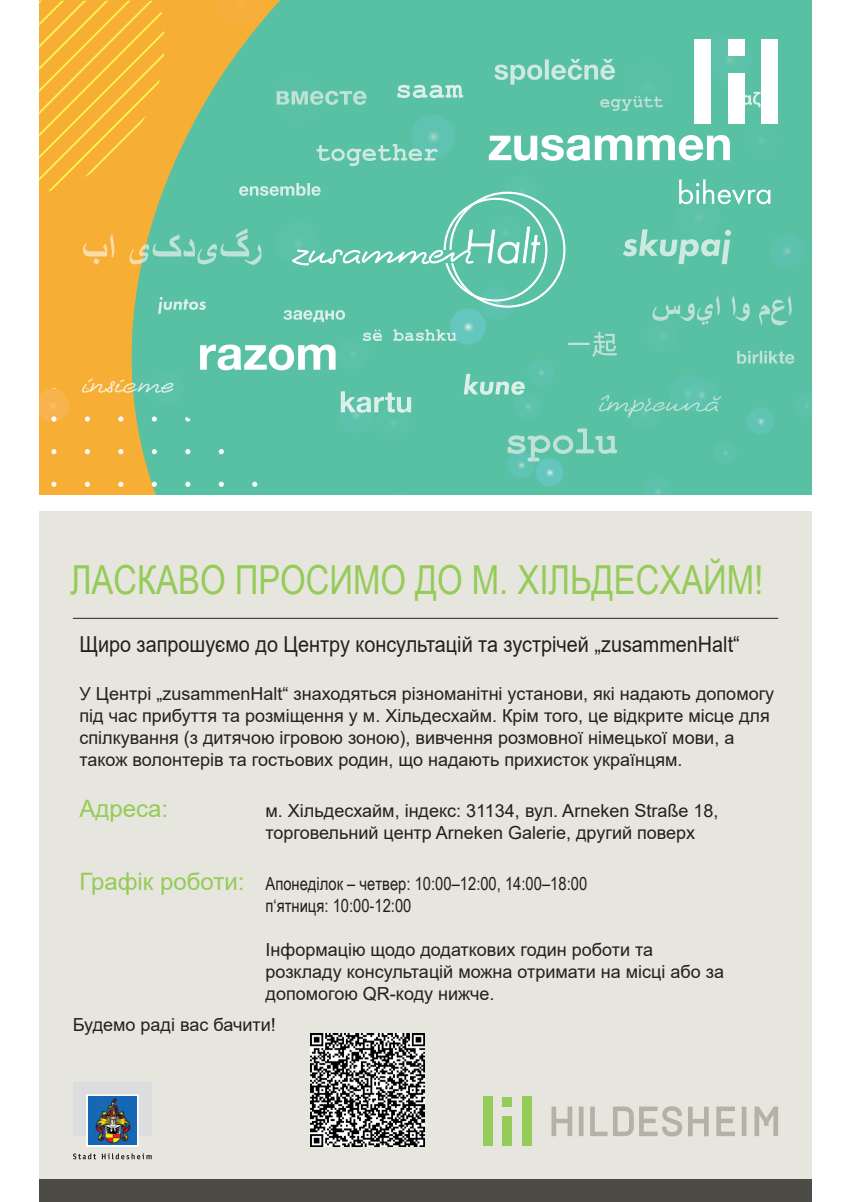
<style>
.page{position:relative;width:851px;height:1202px;background:#fff}
.page>*{position:absolute;margin:0;border:0;box-sizing:border-box;transform-origin:0 0}
.t1{font:40px "Arial Narrow";color:#95cb58}
.t2{font:24px "Arial";color:#95cb58}
.t3{font:22px "Arial";color:#231f20;scale:.9 1}
.t4{font:18px/22px "Arial";color:#231f20}
.t5{font:18px/22px "Arial Narrow";color:#231f20;text-align:center}
.s1{font-family:"Arial";font-size:24px;color:#95cb58}
</style>
<div class="page">
<svg style="left:39px;top:1px;width:773px;height:494px;background:#7ac094"></svg>
<div style="left:39px;top:511px;width:772px;height:681px;background:#e7e6de"></div>
<hr style="left:73px;top:618px;width:705px;height:1px;background:#231f20">
<div style="left:39px;top:1179px;width:772px;height:23px;background:#4c4b46"></div>
<div style="left:482px;top:1097px;width:10px;height:49px;background:#95cb58"></div>
<div style="left:502px;top:1116px;width:10px;height:30px;background:#95cb58"></div>
<div style="left:502px;top:1097px;width:10px;height:10px;background:#95cb58"></div>
<div style="left:522px;top:1097px;width:9px;height:49px;background:#95cb58"></div>
<svg style="left:551px;top:1106px;width:21px;height:30px"></svg>
<svg style="left:578px;top:1106px;width:5px;height:30px"></svg>
<svg style="left:741px;top:1106px;width:5px;height:30px"></svg>
<svg style="left:590px;top:1106px;width:43px;height:30px"></svg>
<svg style="left:639px;top:1106px;width:43px;height:30px"></svg>
<svg style="left:688px;top:1107px;width:20px;height:29px"></svg>
<svg style="left:754px;top:1106px;width:24px;height:30px"></svg>
<svg style="left:716px;top:1106px;width:18px;height:30px"></svg>
<div style="left:73px;top:1082px;width:78px;height:54px;background:#dcdddf"></div>
<svg style="left:86px;top:1095px;width:52px;height:52px"></svg>
<img style="left:88px;top:1097px;width:48px;height:48px">
<svg style="left:73px;top:1153px;width:23px;height:6px"></svg>
<svg style="left:102px;top:1153px;width:50px;height:6px"></svg>
<div style="left:693px;top:39px;width:17px;height:84px;background:#fff"></div>
<div style="left:727px;top:73px;width:17px;height:50px;background:#fff"></div>
<div style="left:727px;top:39px;width:17px;height:17px;background:#fff"></div>
<div style="left:761px;top:39px;width:17px;height:84px;background:#fff"></div>
<img style="left:310px;top:1033px;width:114px;height:113px">
<h1 class="t1" style="left:70px;top:550px;width:694px">ЛАСКАВО ПРОСИМО ДО М. ХІЛЬДЕСХАЙМ!</h1>
<p class="t3" style="left:79px;top:629px;width:735px">Щиро запрошуємо до Центру консультацій та зустрічей „zusammenHalt“</p>
<p class="t4" style="left:79px;top:683px;width:696px">У Центрі „zusammenHalt“ знаходяться різноманітні установи, які надають допомогу під час прибуття та розміщення у м. Хільдесхайм. Крім того, це відкрите місце для спілкування (з дитячою ігровою зоною), вивчення розмовної німецької мови, а також волонтерів та гостьових родин, що надають прихисток українцям.</p>
<h2 class="t2" style="left:79px;top:792px;width:90px">Адреса:</h2>
<p class="t4" style="left:265px;top:799px;width:454px">м. Хільдесхайм, індекс: 31134, вул. Arneken Straße 18, торговельний центр Arneken Galerie, другий поверх</p>
<p class="t5" style="left:79px;top:872px;width:509px"><span class="s1">Графік роботи:</span> Aпонеділок – четвер: 10:00–12:00, 14:00–18:00 п‘ятниця: 10:00-12:00</p>
<p class="t4" style="left:265px;top:938px;width:460px">Інформацію щодо додаткових годин роботи та розкладу консультацій можна отримати на місці або за допомогою QR-коду нижче.</p>
<p class="t4" style="left:73px;top:1013px;width:204px">Будемо раді вас бачити!</p>
</div>
